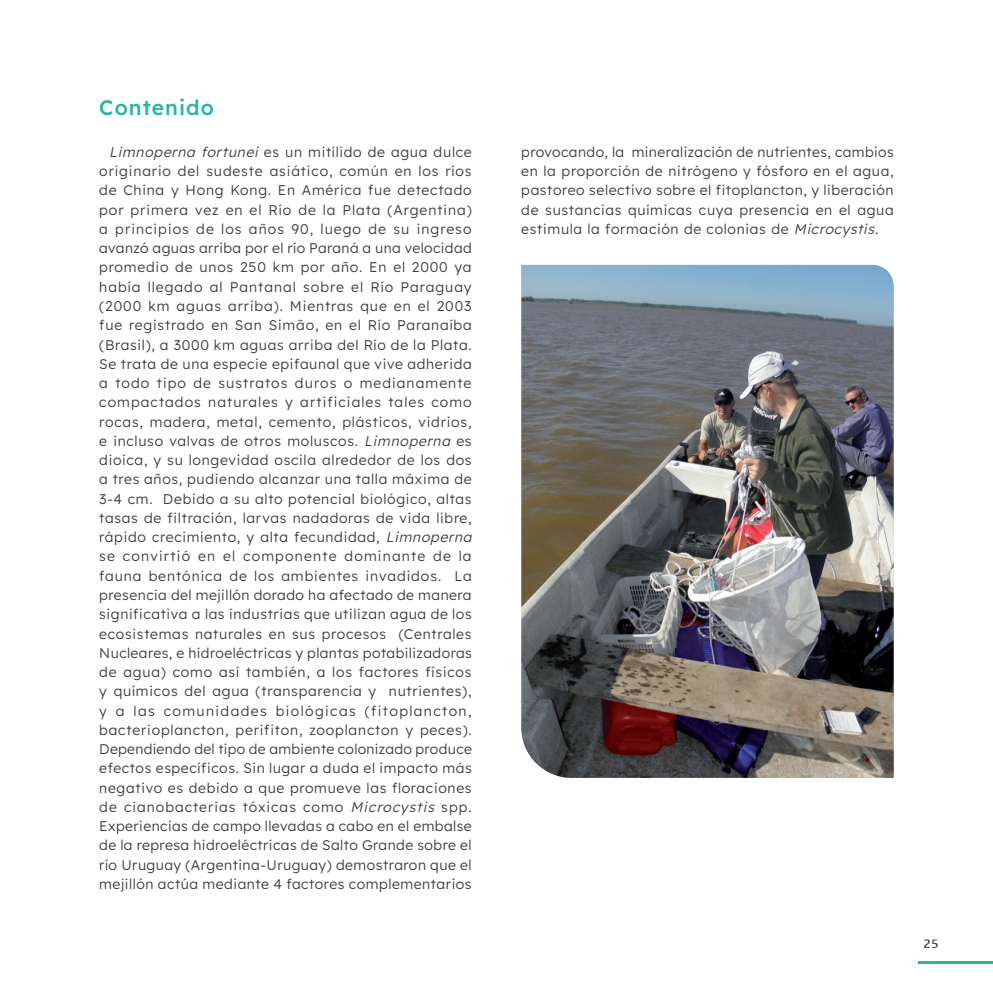
<style>
.page{position:relative;width:993px;height:993px;background:#fff}
.page>*{position:absolute;margin:0;border:0;box-sizing:border-box;transform-origin:0 0}
.t1{font:500 21px "Lexend Deca";letter-spacing:.05em;color:#26b4a4}
.t2{font:300 14px/19.2px "Lexend Deca";letter-spacing:.05em;color:#3e3e3f;text-align:center}
.t3{font:12.6px "Kefa";color:#3e3e3f}
.s1{font-style:italic}
</style>
<div class="page">
<hr style="left:918px;top:960px;width:74px;height:2px;background:#26b4a4">
<img style="left:521px;top:265px;width:372px;height:512px">
<h1 class="t1" style="left:99px;top:92px;width:116px">Contenido</h1>
<p class="t2" style="left:99px;top:141px;width:377px"><span class="s1">Limnoperna fortunei</span> es un mitílido de agua dulce originario del sudeste asiático, común en los ríos de China y Hong Kong. En América fue detectado por primera vez en el Río de la Plata (Argentina) a principios de los años 90, luego de su ingreso avanzó aguas arriba por el río Paraná a una velocidad promedio de unos 250 km por año. En el 2000 ya había llegado al Pantanal sobre el Río Paraguay (2000 km aguas arriba). Mientras que en el 2003 fue registrado en San Simão, en el Río Paranaíba (Brasil), a 3000 km aguas arriba del Río de la Plata.<br>Se trata de una especie epifaunal que vive adherida a todo tipo de sustratos duros o medianamente compactados naturales y artificiales tales como rocas, madera, metal, cemento, plásticos, vidrios, e incluso valvas de otros moluscos. <span class="s1">Limnoperna</span> es dioica, y su longevidad oscila alrededor de los dos a tres años, pudiendo alcanzar una talla máxima de 3-4 cm. Debido a su alto potencial biológico, altas tasas de filtración, larvas nadadoras de vida libre, rápido crecimiento, y alta fecundidad, <span class="s1">Limnoperna </span>se convirtió en el componente dominante de la fauna bentónica de los ambientes invadidos. La presencia del mejillón dorado ha afectado de manera significativa a las industrias que utilizan agua de los ecosistemas naturales en sus procesos (Centrales Nucleares, e hidroeléctricas y plantas potabilizadoras de agua) como así también, a los factores físicos y químicos del agua (transparencia y nutrientes), y a las comunidades biológicas (fitoplancton, bacterioplancton, perifiton, zooplancton y peces).<br>Dependiendo del tipo de ambiente colonizado produce efectos específicos. Sin lugar a duda el impacto más negativo es debido a que promueve las floraciones de cianobacterias tóxicas como <span class="s1">Microcystis</span> spp.<br>Experiencias de campo llevadas a cabo en el embalse de la represa hidroeléctricas de Salto Grande sobre el río Uruguay (Argentina-Uruguay) demostraron que el mejillón actúa mediante 4 factores complementarios</p>
<p class="t2" style="left:521px;top:141px;width:374px;text-align:justify">provocando, la mineralización de nutrientes, cambios en la proporción de nitrógeno y fósforo en el agua, pastoreo selectivo sobre el fitoplancton, y liberación de sustancias químicas cuya presencia en el agua estimula la formación de colonias de <span class="s1">Microcystis</span>.</p>
<p class="t3" style="left:923px;top:935px;width:17px">25</p>
</div>
